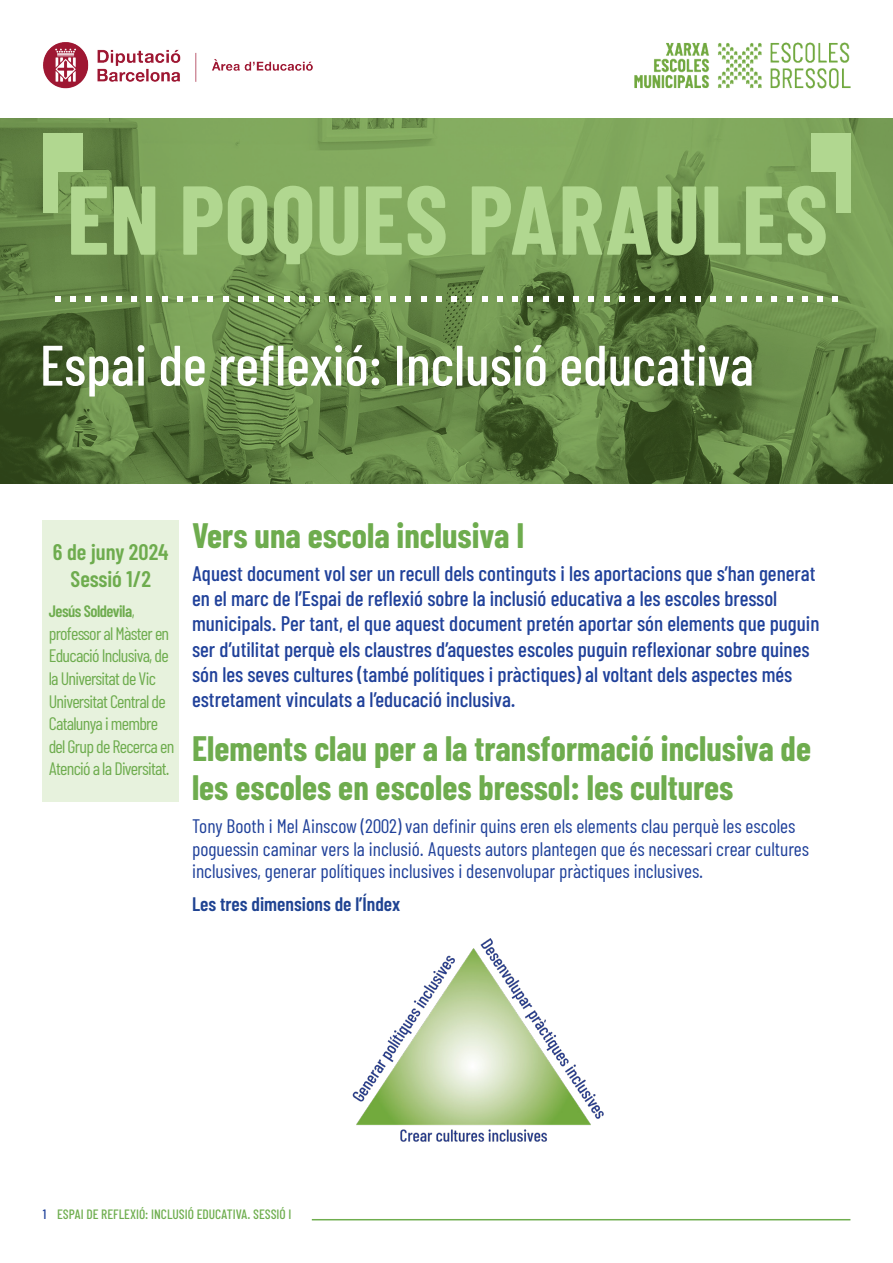
<style>
.page{position:relative;width:893px;height:1263px;background:#fff}
.page>*{position:absolute;margin:0;border:0;box-sizing:border-box;transform-origin:0 0}
.t1{font:700 97.5px "Barlow Condensed";color:#b1d790}
.t2{font:500 57px "Barlow Condensed";color:#fff}
.t3{font:700 34.5px/39px "Barlow Condensed";color:#6eac4e}
.t4{font:600 22.5px/27px "Barlow Condensed";color:#6eac4e;text-align:center}
.t5{font:500 21px/25.2px "Barlow Condensed";color:#20419a}
.t6{font:19.5px/22.5px "Barlow Condensed";color:#20419a}
.t7{font:600 19.5px "Barlow Condensed";color:#1f4392}
.t8{font:18px/22.5px "Barlow Condensed";letter-spacing:-.04em;color:#6eac4e}
.t9{font:600 16.5px "Barlow Condensed";letter-spacing:-.03em;color:#6eac4e}
.t10{font:500 13.5px "Barlow Condensed";color:#6fae4f}
.s1{font-weight:400}
.s2{color:#20419a}
</style>
<div class="page">
<hr style="left:312px;top:1219px;width:538px;height:1px;background:#6fae4f">
<img style="left:352px;top:938px;width:252px;height:204px">
<img style="left:634px;top:43px;width:216px;height:45px">
<img style="left:43px;top:43px;width:270px;height:45px">
<div style="left:43px;top:520px;width:136px;height:281px;background:#e7f2dd"></div>
<svg style="left:0;top:118px;width:893px;height:366px;background:#688b49"></svg>
<div style="left:43px;top:133px;width:39px;height:39px;background:#b1d790"></div>
<div style="left:43px;top:161px;width:14px;height:51px;background:#b1d790"></div>
<div style="left:811px;top:133px;width:39px;height:39px;background:#b1d790"></div>
<div style="left:836px;top:161px;width:14px;height:51px;background:#b1d790"></div>
<svg style="left:55px;top:296px;width:6px;height:6px"></svg>
<svg style="left:101px;top:296px;width:5px;height:6px"></svg>
<svg style="left:147px;top:296px;width:5px;height:6px"></svg>
<svg style="left:192px;top:296px;width:6px;height:6px"></svg>
<svg style="left:223px;top:296px;width:5px;height:6px"></svg>
<svg style="left:238px;top:296px;width:6px;height:6px"></svg>
<svg style="left:253px;top:296px;width:6px;height:6px"></svg>
<svg style="left:269px;top:296px;width:5px;height:6px"></svg>
<svg style="left:284px;top:296px;width:5px;height:6px"></svg>
<svg style="left:299px;top:296px;width:6px;height:6px"></svg>
<svg style="left:314px;top:296px;width:6px;height:6px"></svg>
<svg style="left:86px;top:296px;width:5px;height:6px"></svg>
<svg style="left:131px;top:296px;width:6px;height:6px"></svg>
<svg style="left:177px;top:296px;width:6px;height:6px"></svg>
<svg style="left:208px;top:296px;width:5px;height:6px"></svg>
<svg style="left:70px;top:296px;width:6px;height:6px"></svg>
<svg style="left:116px;top:296px;width:6px;height:6px"></svg>
<svg style="left:162px;top:296px;width:5px;height:6px"></svg>
<svg style="left:329px;top:296px;width:6px;height:6px"></svg>
<svg style="left:360px;top:296px;width:5px;height:6px"></svg>
<svg style="left:390px;top:296px;width:6px;height:6px"></svg>
<svg style="left:436px;top:296px;width:6px;height:6px"></svg>
<svg style="left:482px;top:296px;width:5px;height:6px"></svg>
<svg style="left:528px;top:296px;width:5px;height:6px"></svg>
<svg style="left:573px;top:296px;width:6px;height:6px"></svg>
<svg style="left:619px;top:296px;width:6px;height:6px"></svg>
<svg style="left:665px;top:296px;width:5px;height:6px"></svg>
<svg style="left:695px;top:296px;width:6px;height:6px"></svg>
<svg style="left:711px;top:296px;width:5px;height:6px"></svg>
<svg style="left:726px;top:296px;width:5px;height:6px"></svg>
<svg style="left:741px;top:296px;width:6px;height:6px"></svg>
<svg style="left:756px;top:296px;width:6px;height:6px"></svg>
<svg style="left:771px;top:296px;width:6px;height:6px"></svg>
<svg style="left:787px;top:296px;width:5px;height:6px"></svg>
<svg style="left:421px;top:296px;width:5px;height:6px"></svg>
<svg style="left:467px;top:296px;width:5px;height:6px"></svg>
<svg style="left:512px;top:296px;width:6px;height:6px"></svg>
<svg style="left:558px;top:296px;width:6px;height:6px"></svg>
<svg style="left:604px;top:296px;width:5px;height:6px"></svg>
<svg style="left:650px;top:296px;width:5px;height:6px"></svg>
<svg style="left:680px;top:296px;width:6px;height:6px"></svg>
<svg style="left:345px;top:296px;width:5px;height:6px"></svg>
<svg style="left:375px;top:296px;width:6px;height:6px"></svg>
<svg style="left:406px;top:296px;width:5px;height:6px"></svg>
<svg style="left:451px;top:296px;width:6px;height:6px"></svg>
<svg style="left:497px;top:296px;width:6px;height:6px"></svg>
<svg style="left:543px;top:296px;width:5px;height:6px"></svg>
<svg style="left:589px;top:296px;width:5px;height:6px"></svg>
<svg style="left:634px;top:296px;width:6px;height:6px"></svg>
<svg style="left:832px;top:296px;width:6px;height:6px"></svg>
<svg style="left:817px;top:296px;width:6px;height:6px"></svg>
<svg style="left:802px;top:296px;width:5px;height:6px"></svg>
<p class="t1" style="left:67px;top:159px;width:763px">EN POQUES PARAULES</p>
<p class="t2" style="left:40px;top:330px;width:716px">Espai de reflexió: Inclusió educativa</p>
<p class="t4" style="left:53px;top:537px;width:117px">6 de juny 2024<br>Sessió 1/2</p>
<p class="t9" style="left:49px;top:600px;width:87px">Jesús Soldevila<span class="s1">,</span></p>
<p class="t8" style="left:49px;top:622px;width:127px">professor al Màster en<br>Educació Inclusiva, de la Universitat de Vic<br>Universitat Central de<br>Catalunya i membre del Grup de Recerca en<br>Atenció a la Diversitat.</p>
<p class="t3" style="left:192px;top:515px;width:334px">Vers una escola inclusiva I</p>
<p class="t5" style="left:192px;top:560px;width:629px">Aquest document vol ser un recull dels continguts i les aportacions que s’han generat en el marc de l’Espai de reflexió sobre la inclusió educativa a les escoles bressol municipals. Per tant, el que aquest document pretén aportar són elements que puguin ser d’utilitat perquè els claustres d’aquestes escoles puguin reflexionar sobre quines són les seves cultures (també polítiques i pràctiques) al voltant dels aspectes més estretament vinculats a l’educació inclusiva.</p>
<p class="t3" style="left:192px;top:728px;width:620px">Elements clau per a la transformació inclusiva de les escoles en escoles bressol: les cultures</p>
<p class="t6" style="left:192px;top:814px;width:619px">Tony Booth i Mel Ainscow (2002) van definir quins eren els elements clau perquè les escoles poguessin caminar vers la inclusió. Aquests autors plantegen que és necessari crear cultures inclusives, generar polítiques inclusives i desenvolupar pràctiques inclusives.</p>
<p class="t7" style="left:192px;top:890px;width:210px">Les tres dimensions de l’Índex</p>
<p class="t10" style="left:43px;top:1206px;width:250px"><span class="s2">1</span> ESPAI DE REFLEXIÓ: INCLUSIÓ EDUCATIVA. SESSIÓ I</p>
</div>
